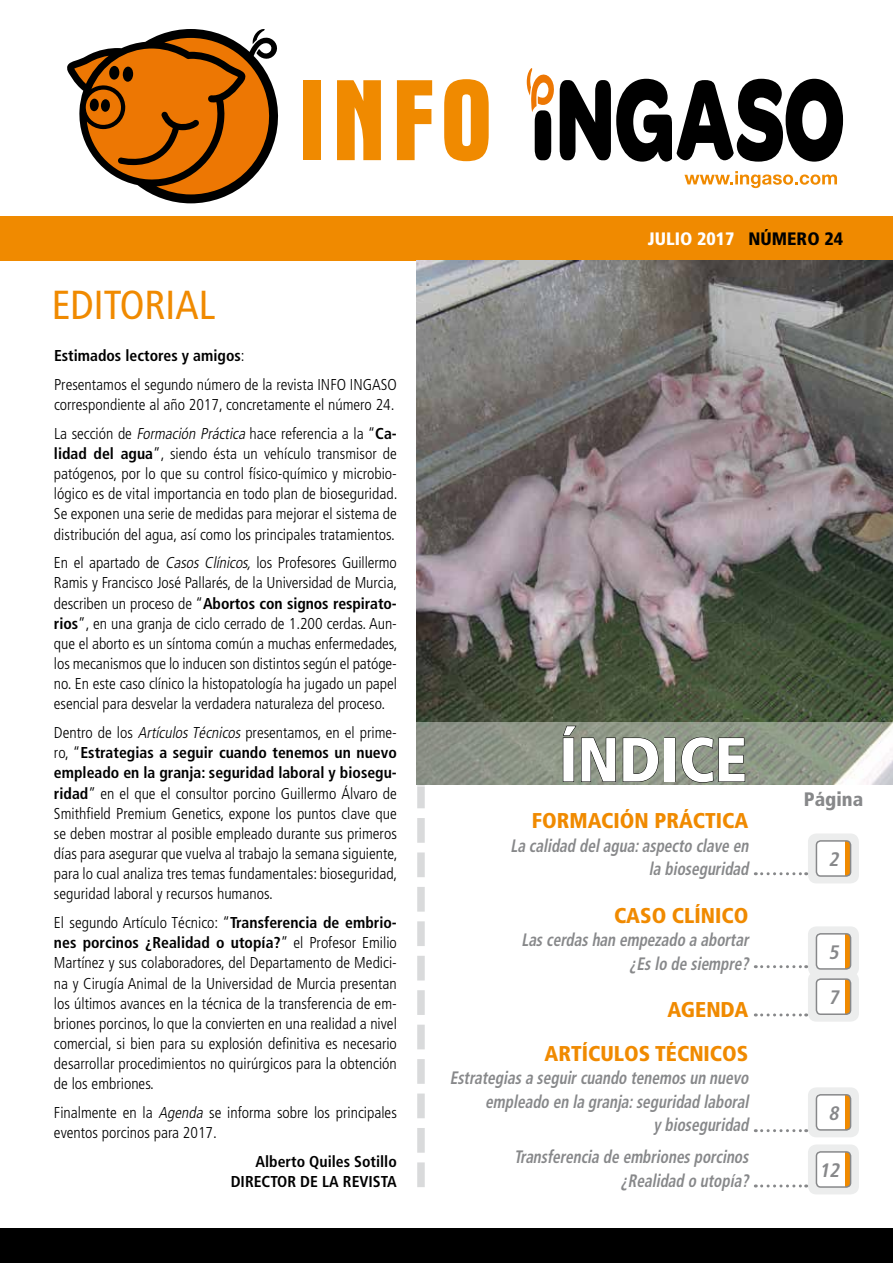
<style>
.page{position:relative;width:893px;height:1263px;background:#fff}
.page>*{position:absolute;margin:0;border:0;box-sizing:border-box;transform-origin:0 0}
.t1{font:900 condensed 62.25px "Frutiger";color:#fff}
.t2{font:condensed 40.5px "Frutiger";color:#f08a00}
.t3{font:900 condensed 21.45px/44.1px "Frutiger";color:#f08a00;text-align:right}
.t4{font:italic 700 condensed 19.5px "Frutiger";color:#87888a}
.t5{font:900 condensed 19.5px "Frutiger";color:#87888a}
.t6{font:italic 700 condensed 18px/23.5px "Frutiger";color:#87888a;text-align:right;scale:.85 1}
.t7{font:900 condensed 18px "Frutiger";color:#fff}
.t8{font:300 condensed 15.75px/20.1px "Frutiger";color:#000;text-align:justify}
.t9{font:700 condensed 15.75px/20.1px "Frutiger";color:#000;text-align:right}
.s1{font-weight:700}
.s2{font-style:italic}
.s3{color:#000}
</style>
<div class="page">
<div style="left:0;top:1229px;width:893px;height:34px;background:#000"></div>
<div style="left:808px;top:1144px;width:51px;height:50px;background:#eceded;border-radius:9px"></div>
<svg style="left:762px;top:1184px;width:45px;height:3px"></svg>
<div style="left:816px;top:1152px;width:34px;height:35px;background:#fff;border-radius:4px"></div>
<div style="left:845px;top:1152px;width:5px;height:35px;background:#f08a00"></div>
<div style="left:816px;top:1151px;width:35px;height:37px;border:2px solid #87888a;border-radius:4px"></div>
<div style="left:808px;top:833px;width:51px;height:50px;background:#eceded;border-radius:9px"></div>
<svg style="left:762px;top:872px;width:45px;height:3px"></svg>
<div style="left:816px;top:841px;width:34px;height:35px;background:#fff;border-radius:4px"></div>
<div style="left:845px;top:841px;width:5px;height:35px;background:#f08a00"></div>
<div style="left:816px;top:840px;width:35px;height:37px;border:2px solid #87888a;border-radius:4px"></div>
<div style="left:808px;top:926px;width:51px;height:50px;background:#eceded;border-radius:9px"></div>
<svg style="left:762px;top:965px;width:45px;height:3px"></svg>
<div style="left:816px;top:934px;width:34px;height:35px;background:#fff;border-radius:4px"></div>
<div style="left:845px;top:934px;width:5px;height:35px;background:#f08a00"></div>
<div style="left:816px;top:933px;width:35px;height:37px;border:2px solid #87888a;border-radius:4px"></div>
<div style="left:808px;top:972px;width:51px;height:50px;background:#eceded;border-radius:9px"></div>
<svg style="left:762px;top:1013px;width:45px;height:3px"></svg>
<div style="left:816px;top:979px;width:34px;height:35px;background:#fff;border-radius:4px"></div>
<div style="left:845px;top:979px;width:5px;height:35px;background:#f08a00"></div>
<div style="left:816px;top:978px;width:35px;height:37px;border:2px solid #87888a;border-radius:4px"></div>
<div style="left:0;top:216px;width:893px;height:45px;background:#f08a00"></div>
<svg style="left:417px;top:786px;width:8px;height:401px"></svg>
<img style="left:417px;top:261px;width:476px;height:461px">
<svg style="left:417px;top:722px;width:476px;height:64px;background:#989f92"></svg>
<svg style="left:527px;top:68px;width:316px;height:94px"></svg>
<svg style="left:67px;top:29px;width:211px;height:175px"></svg>
<div style="left:303px;top:80px;width:18px;height:80px;background:#f08a00"></div>
<svg style="left:337px;top:80px;width:44px;height:80px;background:#f19921"></svg>
<svg style="left:397px;top:80px;width:35px;height:80px"></svg>
<svg style="left:444px;top:79px;width:45px;height:82px"></svg>
<svg style="left:684px;top:171px;width:153px;height:17px"></svg>
<svg style="left:563px;top:725px;width:53px;height:57px;background:#7b8374"></svg>
<svg style="left:622px;top:737px;width:37px;height:45px;background:#7e8577"></svg>
<div style="left:664px;top:738px;width:11px;height:44px;border:1px solid #000"></div>
<svg style="left:681px;top:736px;width:64px;height:47px;background:#7d8577"></svg>
<div style="left:808px;top:1087px;width:51px;height:50px;background:#eceded;border-radius:9px"></div>
<svg style="left:762px;top:1129px;width:45px;height:3px"></svg>
<div style="left:816px;top:1095px;width:34px;height:35px;background:#fff;border-radius:4px"></div>
<div style="left:845px;top:1095px;width:5px;height:35px;background:#f08a00"></div>
<div style="left:816px;top:1094px;width:35px;height:37px;border:2px solid #87888a;border-radius:4px"></div>
<h2 class="t2" style="left:52px;top:281px;width:165px">EDITORIAL</h2>
<p class="t8" style="left:54px;top:342px;width:344px;line-height:28.7px"><span class="s1">Estimados lectores y amigos</span>:<br>Presentamos el segundo número de la revista INFO INGASO</p>
<p class="t8" style="left:54px;top:390px;width:344px;line-height:28.7px">correspondiente al año 2017, concretamente el número 24.<br>La sección de <span class="s2">Formación Práctica</span> hace referencia a la “<span class="s1">Ca-</span></p>
<p class="t8" style="left:54px;top:444px;width:345px"><span class="s1">lidad del agua</span>”, siendo ésta un vehículo transmisor de patógenos, por lo que su control físico-químico y microbio&shy;lógico es de vital importancia en todo plan de bioseguridad.<br>Se exponen una serie de medidas para mejorar el sistema de distribución del agua, así como los principales tratamientos.</p>
<p class="t8" style="left:54px;top:553px;width:345px">En el apartado de <span class="s2">Casos Clínicos,</span> los Profesores Guillermo Ramis y Francisco José Pallarés, de la Universidad de Murcia, describen un proceso de “<span class="s1">Abortos con signos respirato&shy;rios</span>”, en una granja de ciclo cerrado de 1.200 cerdas. Aun&shy;que el aborto es un síntoma común a muchas enfermedades, los mecanismos que lo inducen son distintos según el patóge&shy;no. En este caso clínico la histopatología ha jugado un papel esencial para desvelar la verdadera naturaleza del proceso.</p>
<p class="t8" style="left:54px;top:723px;width:345px">Dentro de los <span class="s2">ArtículosTécnicos</span> presentamos, en el prime&shy;ro, “<span class="s1">Estrategias a seguir cuando tenemos un nuevo empleado en la granja: seguridad laboral y biosegu&shy;ridad</span>” en el que el consultor porcino Guillermo Álvaro de Smithfield Premium Genetics, expone los puntos clave que se deben mostrar al posible empleado durante sus primeros días para asegurar que vuelva al trabajo la semana siguiente, para lo cual analiza tres temas fundamentales: bioseguridad, seguridad laboral y recursos humanos.</p>
<p class="t8" style="left:54px;top:913px;width:344px">El segundo Artículo Técnico: “<span class="s1">Transferencia de embrio&shy;nes porcinos ¿Realidad o utopía?</span>” el Profesor Emilio Martínez y sus colaboradores, del Departamento de Medici&shy;na y Cirugía Animal de la Universidad de Murcia presentan los últimos avances en la técnica de la transferencia de em&shy;briones porcinos, lo que la convierten en una realidad a nivel comercial, si bien para su explosión definitiva es necesario desarrollar procedimientos no quirúrgicos para la obtención de los embriones.</p>
<p class="t8" style="left:54px;top:1103px;width:344px">Finalmente en la <span class="s2">Agenda</span> se informa sobre los principales eventos porcinos para 2017.</p>
<p class="t9" style="left:231px;top:1151px;width:168px">Alberto Quiles Sotillo<br>DIRECTOR DE LA REVISTA</p>
<p class="t7" style="left:648px;top:228px;width:197px">JULIO 2017 <span class="s3">NÚMERO 24</span></p>
<h1 class="t1" style="left:559px;top:722px;width:189px">ÍNDICE</h1>
<h3 class="t3" style="left:532px;top:799px;width:218px">FORMACIÓN PRÁCTICA</h3>
<p class="t6" style="left:511px;top:834px;width:286px">La calidad delagua:aspecto clave en la bioseguridad</p>
<h3 class="t3" style="left:614px;top:893px;width:136px">CASO CLÍNICO</h3>
<p class="t6" style="left:521px;top:928px;width:273px">Lascerdashan empezado a abortar ¿Eslo de siempre?</p>
<h3 class="t3" style="left:545px;top:987px;width:205px">AGENDA<br>ARTÍCULOS TÉCNICOS</h3>
<p class="t6" style="left:450px;top:1066px;width:357px">Estrategiasa seguircuando tenemosun nuevo empleado en la granja:seguridad laboral<br>y bioseguridad</p>
<p class="t6" style="left:514px;top:1145px;width:282px">Transferencia de embrionesporcinos ¿Realidad o utopía?</p>
<p class="t5" style="left:804px;top:787px;width:61px">Página</p>
<p class="t4" style="left:828px;top:847px;width:16px">2</p>
<p class="t4" style="left:828px;top:940px;width:16px">5</p>
<p class="t4" style="left:828px;top:986px;width:16px">7</p>
<p class="t4" style="left:828px;top:1101px;width:16px">8</p>
<p class="t4" style="left:819px;top:1158px;width:26px">12</p>
</div>
